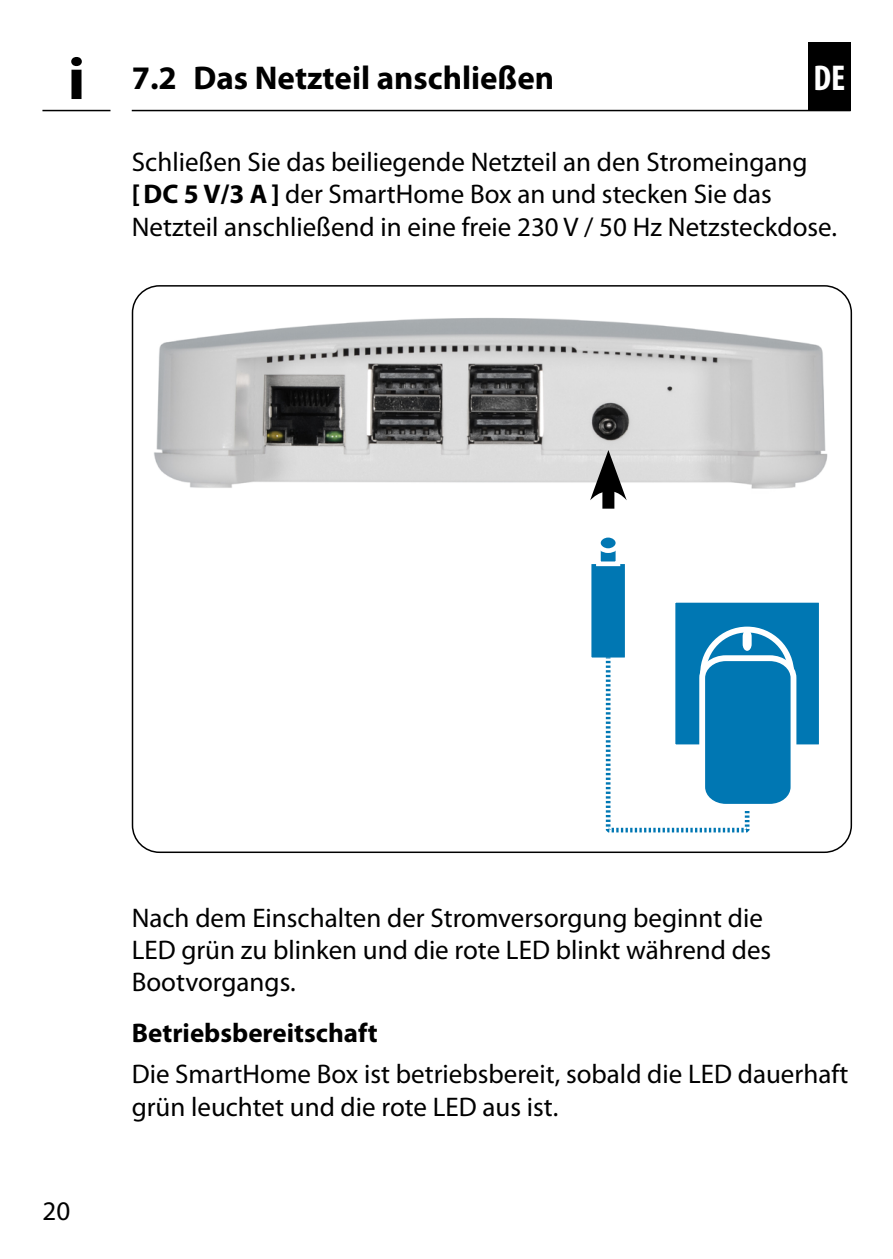
<style>
.page{position:relative;width:893px;height:1259px;background:#fff}
.page>*{position:absolute;margin:0;border:0;box-sizing:border-box;transform-origin:0 0}
.t1{font:700 60px "Myriad Pro";color:#000;scale:1.1 1}
.t2{font:700 condensed 36px "Myriad Pro";color:#fff}
.t3{font:700 33px "Myriad Pro";color:#000}
.t4{font:27px/32.4px "Myriad Pro";color:#000}
.t5{font:700 27px "Myriad Pro";color:#000}
.s1{font-weight:700}
</style>
<div class="page">
<div style="left:808px;top:42px;width:42px;height:69px;background:#000"></div>
<hr style="left:132px;top:110px;width:719px;height:1px;background:#000">
<hr style="left:42px;top:110px;width:68px;height:1px;background:#000">
<img style="left:132px;top:303px;width:717px;height:186px">
<div style="left:602px;top:479px;width:12px;height:29px;background:#000"></div>
<svg style="left:590px;top:450px;width:37px;height:50px"></svg>
<div style="left:589px;top:562px;width:38px;height:98px;background:#0077b3"></div>
<div style="left:587px;top:559px;width:43px;height:103px;border:5px solid #fff"></div>
<div style="left:598px;top:543px;width:20px;height:21px;background:#0077b3"></div>
<div style="left:596px;top:541px;width:24px;height:25px;border:5px solid #fff"></div>
<div style="left:598px;top:535px;width:20px;height:15px;background:#0077b3;border-radius:50%"></div>
<div style="left:596px;top:533px;width:24px;height:20px;border:5px solid #fff;border-radius:50%"></div>
<div style="left:672px;top:600px;width:150px;height:147px;background:#0077b3"></div>
<div style="left:669px;top:597px;width:156px;height:153px;border:6px solid #fff"></div>
<svg style="left:603px;top:630px;width:196px;height:203px"></svg>
<h1 class="t1" style="left:67px;top:45px;width:18px">i</h1>
<p class="t3" style="left:132px;top:59px;width:424px">7.2 Das Netzteil anschließen</p>
<h2 class="t2" style="left:813px;top:58px;width:33px">DE</h2>
<p class="t4" style="left:132px;top:146px;width:707px">Schließen Sie das beiliegende Netzteil an den Stromeingang <span class="s1">[DC 5 V/3 A]</span> der SmartHome Box an und stecken Sie das<br>Netzteil anschließend in eine freie 230 V / 50 Hz Netzsteckdose.</p>
<p class="t4" style="left:43px;top:1195px;width:29px">20</p>
<p class="t4" style="left:132px;top:902px;width:641px">Nach dem Einschalten der Stromversorgung beginnt die<br>LED grün zu blinken und die rote LED blinkt während des<br>Bootvorgangs.</p>
<p class="t5" style="left:132px;top:1017px;width:247px">Betriebsbereitschaft</p>
<p class="t4" style="left:132px;top:1058px;width:718px">Die SmartHome Box ist betriebsbereit, sobald die LED dauerhaft grün leuchtet und die rote LED aus ist.</p>
</div>
